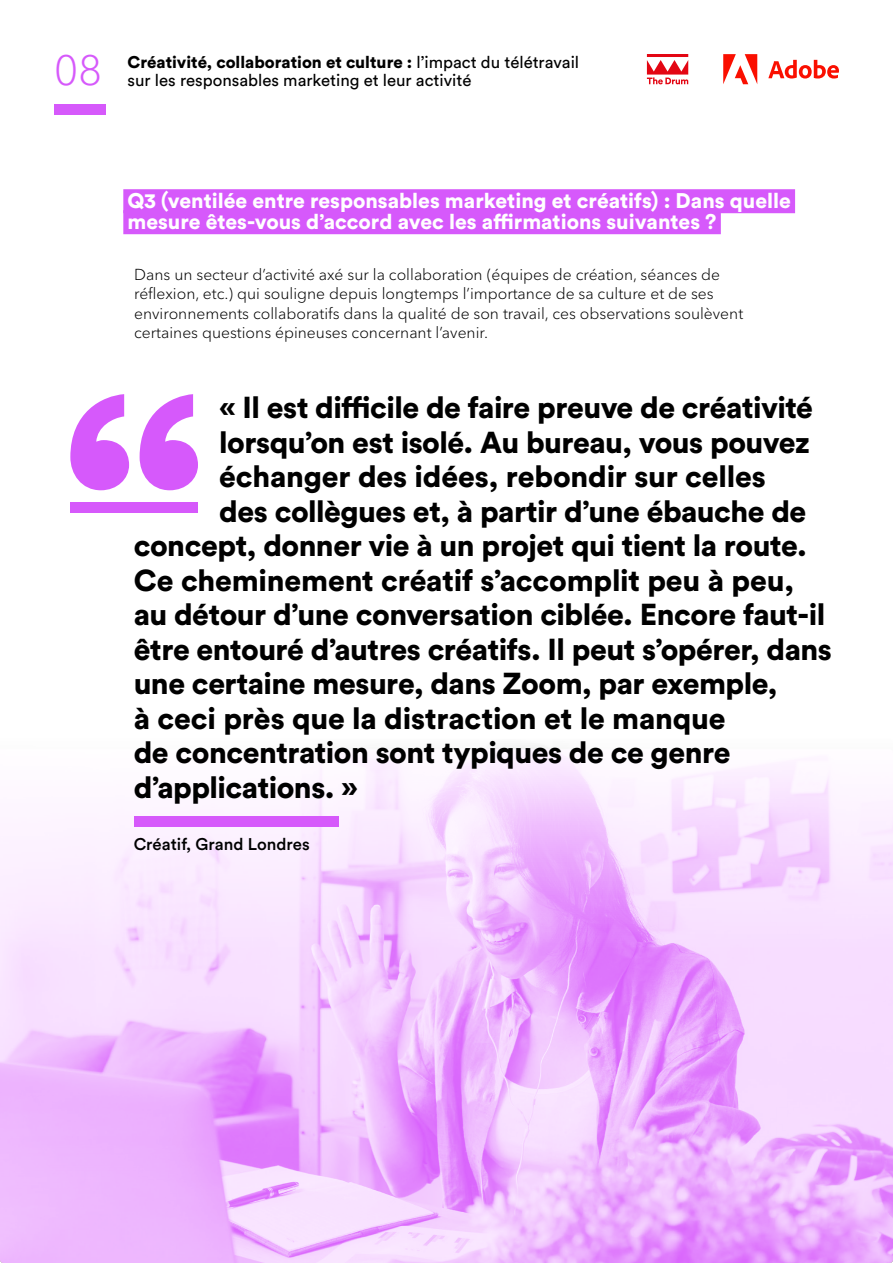
<style>
.page{position:relative;width:893px;height:1263px;background:#fff}
.page>*{position:absolute;margin:0;border:0;box-sizing:border-box;transform-origin:0 0}
.t1{font:300 42px "Avenir Next LT Pro";color:#d659fb}
.t2{font:900 30px "Circular Std";letter-spacing:-.015em;color:#000}
.t3{font:900 21px "Circular Std";color:#fff}
.t4{font:16.8px/18px "Circular Std";color:#000}
.t5{font:500 16.8px "Circular Std";color:#000}
.t6{font:300 15.75px/19.5px "Avenir Next LT Pro";color:#000}
.s1{font-weight:900}
</style>
<div class="page">
<svg style="left:0;top:749px;width:893px;height:514px;background:#f2c9fe"></svg>
<svg style="left:647px;top:54px;width:41px;height:30px"></svg>
<svg style="left:768px;top:60px;width:71px;height:19px"></svg>
<svg style="left:723px;top:54px;width:34px;height:30px"></svg>
<div style="left:54px;top:104px;width:52px;height:11px;background:#d659fb"></div>
<div style="left:123px;top:189px;width:672px;height:24px;background:#d659fb"></div>
<div style="left:123px;top:210px;width:598px;height:24px;background:#d659fb"></div>
<div style="left:134px;top:817px;width:204px;height:10px;background:#d659fb"></div>
<div style="left:70px;top:503px;width:128px;height:10px;background:#d659fb"></div>
<svg style="left:70px;top:394px;width:128px;height:96px"></svg>
<p class="t1" style="left:54px;top:46px;width:50px">08</p>
<p class="t4" style="left:128px;top:52px;width:453px"><span class="s1">Créativité, collaboration et culture :</span> l’impact du télétravail sur les responsables marketing et leur activité</p>
<p class="t3" style="left:128px;top:187px;width:665px">Q3 (ventilée entre responsables marketing et créatifs) : Dans quelle</p>
<p class="t3" style="left:128px;top:208px;width:590px">mesure êtes-vous d’accord avec les affirmations suivantes ?</p>
<p class="t6" style="left:134px;top:265px;width:611px">Dans un secteur d’activité axé sur la collaboration (équipes de création, séances de réflexion, etc.) qui souligne depuis longtemps l’importance de sa culture et de ses environnements collaboratifs dans la qualité de son travail, ces observations soulèvent certaines questions épineuses concernant l’avenir.</p>
<p class="t2" style="left:219px;top:388px;width:595px">« Il est difficile de faire preuve de créativité</p>
<p class="t2" style="left:219px;top:422px;width:592px">lorsqu’on est isolé. Au bureau, vous pouvez</p>
<p class="t2" style="left:219px;top:457px;width:548px">échanger des idées, rebondir sur celles</p>
<p class="t2" style="left:219px;top:491px;width:588px">des collègues et, à partir d’une ébauche de</p>
<p class="t2" style="left:134px;top:526px;width:675px">concept, donner vie à un projet qui tient la route.</p>
<p class="t2" style="left:134px;top:560px;width:662px">Ce cheminement créatif s’accomplit peu à peu,</p>
<p class="t2" style="left:134px;top:595px;width:693px">au détour d’une conversation ciblée. Encore faut-il</p>
<p class="t2" style="left:134px;top:629px;width:700px">être entouré d’autres créatifs. Il peut s’opérer, dans</p>
<p class="t2" style="left:134px;top:664px;width:645px">une certaine mesure, dans Zoom, par exemple,</p>
<p class="t2" style="left:134px;top:698px;width:593px">à ceci près que la distraction et le manque</p>
<p class="t2" style="left:134px;top:733px;width:598px">de concentration sont typiques de ce genre</p>
<p class="t2" style="left:134px;top:767px;width:226px">d’applications. »</p>
<p class="t5" style="left:134px;top:834px;width:178px">Créatif, Grand Londres</p>
</div>
